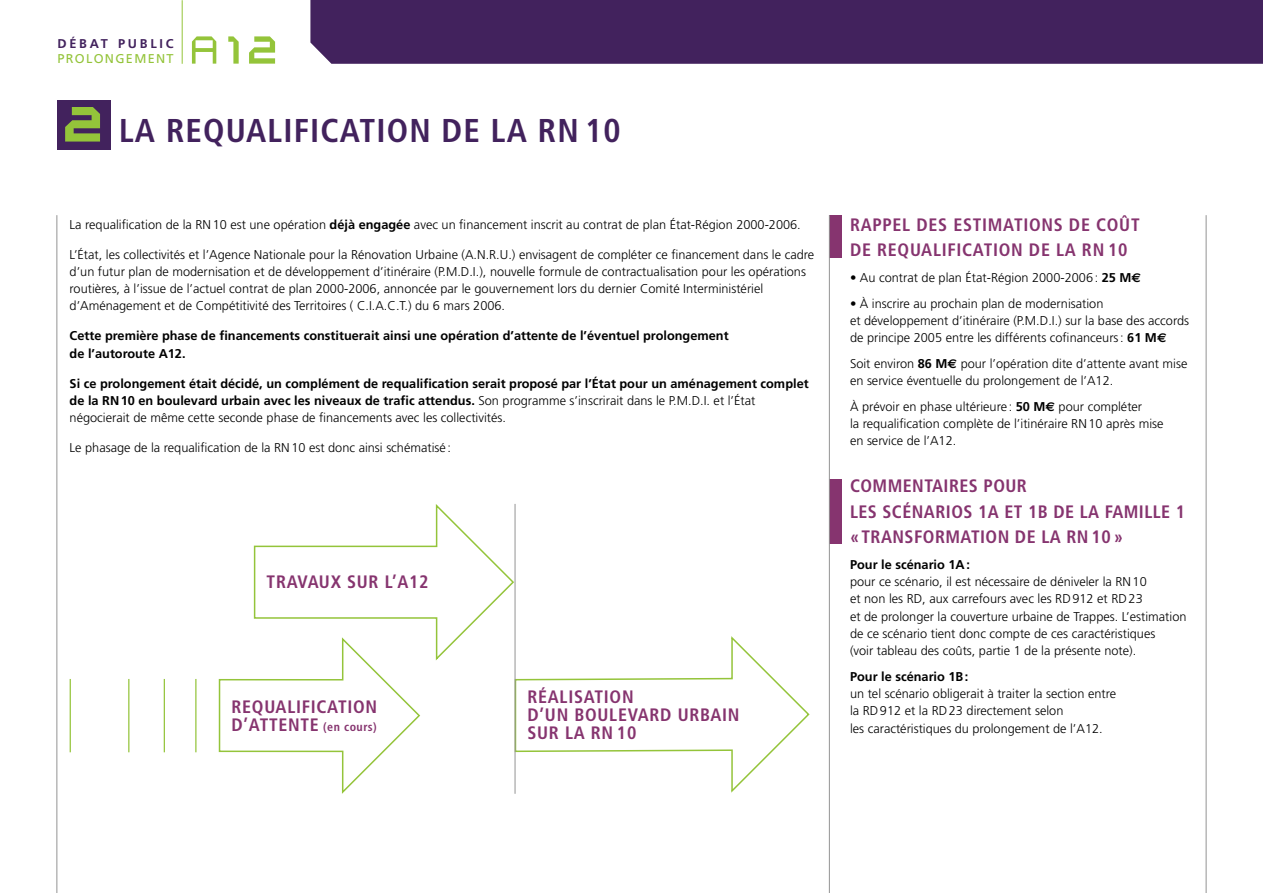
<style>
.page{position:relative;width:1263px;height:893px;background:#fff}
.page>*{position:absolute;margin:0;border:0;box-sizing:border-box;transform-origin:0 0}
.t1{font:700 condensed 33px "Frutiger";letter-spacing:.035em;color:#42225d}
.t2{font:700 condensed 18px/18px "Frutiger";letter-spacing:.04em;color:#86346f}
.t3{font:300 12.75px/17.2px "Frutiger";color:#000}
.t4{font:700 12.75px/17.2px "Frutiger";color:#000}
.t5{font:12.75px "Frutiger";letter-spacing:.105em;color:#94c43a}
.t6{font:700 12.75px "Frutiger";letter-spacing:.215em;color:#42225d}
.s1{font-family:"Atmosphere";font-stretch:normal;font-size:60px;color:#94c43a}
.s2{font-weight:700}
.s3{font-weight:300}
.s4{font-size:12px}
.s5{font-family:"Euro Sans";font-weight:700}
</style>
<div class="page">
<hr style="left:70px;top:679px;width:1px;height:73px;background:#94c43a">
<hr style="left:195px;top:679px;width:1px;height:73px;background:#94c43a">
<hr style="left:164px;top:679px;width:1px;height:73px;background:#94c43a">
<hr style="left:128px;top:679px;width:1px;height:73px;background:#94c43a">
<svg style="left:218px;top:504px;width:297px;height:290px"></svg>
<svg style="left:514px;top:634px;width:296px;height:160px"></svg>
<div style="left:829px;top:215px;width:12px;height:43px;background:#86346f"></div>
<div style="left:829px;top:479px;width:12px;height:65px;background:#86346f"></div>
<div style="left:310px;top:0;width:953px;height:64px;background:#42225d"></div>
<svg style="left:192px;top:36px;width:83px;height:28px"></svg>
<hr style="left:182px;top:0;width:1px;height:64px;background:#94c43a">
<div style="left:57px;top:100px;width:54px;height:50px;background:#42225d"></div>
<hr style="left:1206px;top:215px;width:1px;height:678px;background:#939393">
<hr style="left:829px;top:215px;width:1px;height:678px;background:#939393">
<hr style="left:57px;top:215px;width:1px;height:678px;background:#939393">
<hr style="left:515px;top:504px;width:1px;height:290px;background:#939393">
<p class="t6" style="left:57px;top:36px;width:118px">DÉBAT PUBLIC</p>
<p class="t5" style="left:57px;top:51px;width:118px">PROLONGEMENT</p>
<h1 class="t1" style="left:58px;top:111px;width:564px"><span class="s1">2</span> LA REQUALIFICATION DE LA RN 10</h1>
<p class="t3" style="left:70px;top:216px;width:733px">La requalification de la RN 10 est une opération <span class="s2">déjà engagée</span> avec un financement inscrit au contrat de plan État-Région 2000-2006.</p>
<p class="t3" style="left:70px;top:246px;width:746px">L’État, les collectivités et l’Agence Nationale pour la Rénovation Urbaine (A.N.R.U.) envisagent de compléter ce financement dans le cadre d’un futur plan de modernisation et de développement d’itinéraire (P.M.D.I.), nouvelle formule de contractualisation pour les opérations routières, à l’issue de l’actuel contrat de plan 2000-2006, annoncée par le gouvernement lors du dernier Comité Interministériel d’Aménagement et de Compétitivité des Territoires ( C.I.A.C.T.) du 6 mars 2006.</p>
<p class="t4" style="left:70px;top:327px;width:660px">Cette première phase de financements constituerait ainsi une opération d’attente de l’éventuel prolongement de l’autoroute A12.</p>
<p class="t4" style="left:70px;top:375px;width:740px">Si ce prolongement était décidé, un complément de requalification serait proposé par l’État pour un aménagement complet de la RN 10 en boulevard urbain avec les niveaux de trafic attendus. <span class="s3">Son programme s’inscrirait dans le P.M.D.I. et l’État négocierait de même cette seconde phase de financements avec les collectivités.</span></p>
<p class="t3" style="left:70px;top:439px;width:383px">Le phasage de la requalification de la RN 10 est donc ainsi schématisé :</p>
<h2 class="t2" style="left:267px;top:573px;width:163px">TRAVAUX SUR L’A12</h2>
<h2 class="t2" style="left:232px;top:697px;width:147px">REQUALIFICATION<br>D’ATTENTE <span class="s4">(en cours)</span></h2>
<h2 class="t2" style="left:527px;top:688px;width:214px">RÉALISATION<br>D’UN BOULEVARD URBAIN<br>SUR LA RN 10</h2>
<h2 class="t2" style="left:850px;top:212px;width:291px;line-height:25.5px">RAPPEL DES ESTIMATIONS DE COÛT<br>DE REQUALIFICATION DE LA RN 10</h2>
<p class="t3" style="left:850px;top:269px;width:293px">• Au contrat de plan État-Région 2000-2006 : <span class="s2">25 M</span><span class="s5">€</span></p>
<p class="t3" style="left:850px;top:295px;width:341px">• À inscrire au prochain plan de modernisation<br>et développement d’itinéraire (P.M.D.I.) sur la base des accords de principe 2005 entre les différents cofinanceurs : <span class="s2">61 M</span><span class="s5">€</span></p>
<p class="t3" style="left:850px;top:355px;width:339px">Soit environ <span class="s2">86 M</span><span class="s5">€</span> pour l’opération dite d’attente avant mise en service éventuelle du prolongement de l’A12.</p>
<p class="t3" style="left:850px;top:398px;width:315px">À prévoir en phase ultérieure : <span class="s2">50 M</span><span class="s5">€</span> pour compléter<br>la requalification complète de l’itinéraire RN 10 après mise en service de l’A12.</p>
<h2 class="t2" style="left:850px;top:473px;width:337px;line-height:25.5px">COMMENTAIRES POUR<br>LES SCÉNARIOS 1A ET 1B DE LA FAMILLE 1 « TRANSFORMATION DE LA RN 10 »</h2>
<p class="t4" style="left:850px;top:556px;width:121px">Pour le scénario 1A :</p>
<p class="t3" style="left:850px;top:573px;width:338px">pour ce scénario, il est nécessaire de déniveler la RN 10<br>et non les RD, aux carrefours avec les RD 912 et RD 23<br>et de prolonger la couverture urbaine de Trappes. L’estimation de ce scénario tient donc compte de ces caractéristiques<br>(voir tableau des coûts, partie 1 de la présente note).</p>
<p class="t4" style="left:850px;top:668px;width:120px">Pour le scénario 1B :</p>
<p class="t3" style="left:850px;top:685px;width:268px">un tel scénario obligerait à traiter la section entre la RD 912 et la RD 23 directement selon<br>les caractéristiques du prolongement de l’A12.</p>
</div>
